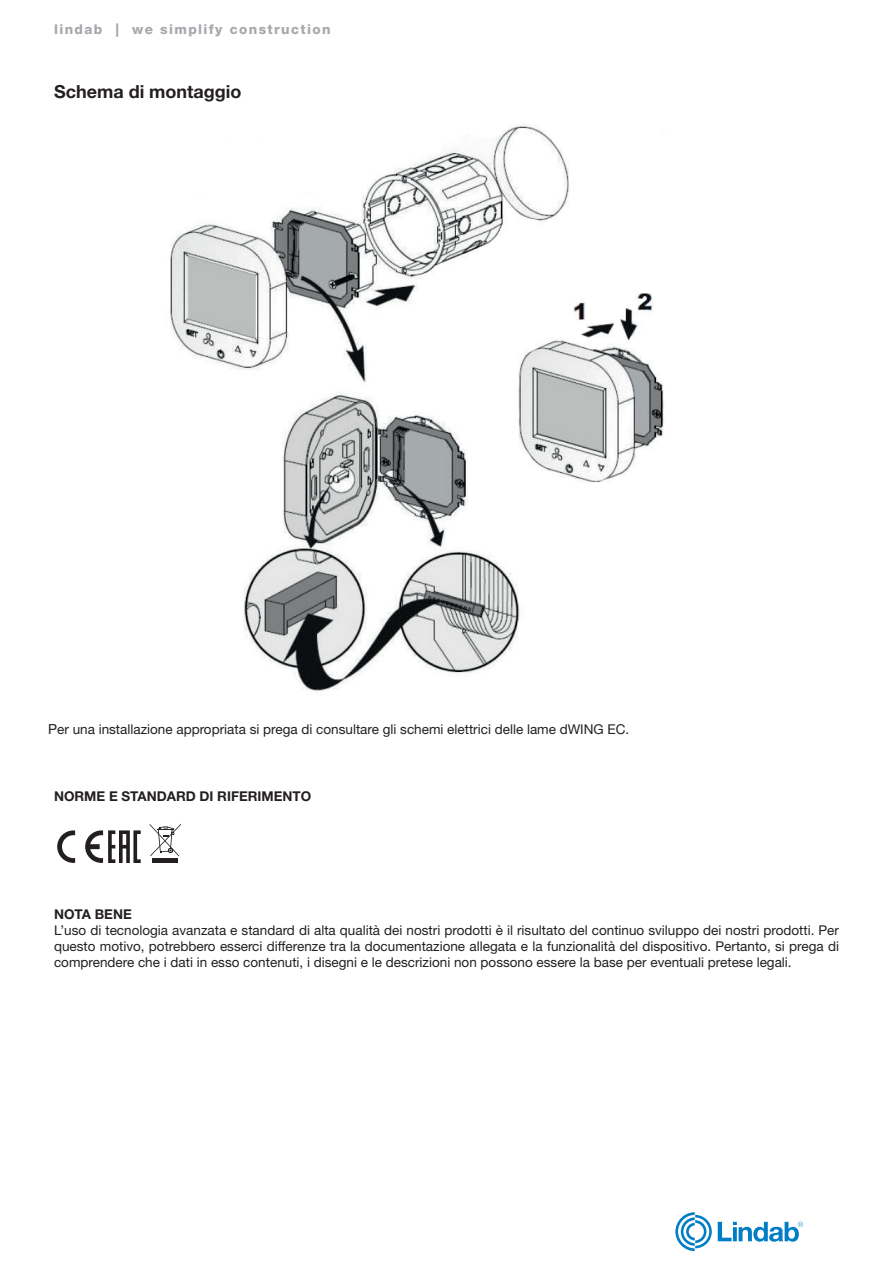
<style>
.page{position:relative;width:893px;height:1263px;background:#fff}
.page>*{position:absolute;margin:0;border:0;box-sizing:border-box;transform-origin:0 0}
.t1{font:700 18px "Helvetica Neue LT Pro";color:#231f20}
.t2{font:13.5px/16.2px "Helvetica Neue LT Pro";color:#231f20;text-align:justify}
.t3{font:700 13.5px "Helvetica Neue LT Pro";color:#231f20}
.t4{font:800 13.5px "Helvetica Neue LT Pro";letter-spacing:.1em;color:#a8a9ad}
.s1{font-size:13.95px}
</style>
<div class="page">
<svg style="left:718px;top:1222px;width:85px;height:20px"></svg>
<svg style="left:675px;top:1212px;width:37px;height:39px"></svg>
<img style="left:170px;top:124px;width:494px;height:568px">
<svg style="left:57px;top:830px;width:18px;height:33px"></svg>
<svg style="left:85px;top:830px;width:56px;height:33px"></svg>
<svg style="left:150px;top:824px;width:31px;height:32px"></svg>
<div style="left:152px;top:858px;width:26px;height:5px;background:#231f20"></div>
<p class="t4" style="left:54px;top:21px;width:278px">lindab | we simplify construction</p>
<h1 class="t1" style="left:54px;top:80px;width:189px">Schema di montaggio</h1>
<p class="t2" style="left:48px;top:720px;width:583px"><span class="s1">P</span>er una installazione appropriata si prega di consultare gli schemi elettrici delle lame dWING EC.</p>
<p class="t3" style="left:54px;top:788px;width:259px">NORME E STANDARD DI RIFERIMENTO</p>
<p class="t3" style="left:54px;top:905px;width:79px">NOTA BENE</p>
<p class="t2" style="left:54px;top:921px;width:786px">L’uso di tecnologia avanzata e standard di alta qualità dei nostri prodotti è il risultato del continuo sviluppo dei nostri prodotti. Per questo motivo, potrebbero esserci differenze tra la documentazione allegata e la funzionalità del dispositivo. Pertanto, si prega di comprendere che i dati in esso contenuti, i disegni e le descrizioni non possono essere la base per eventuali pretese legali.</p>
</div>
